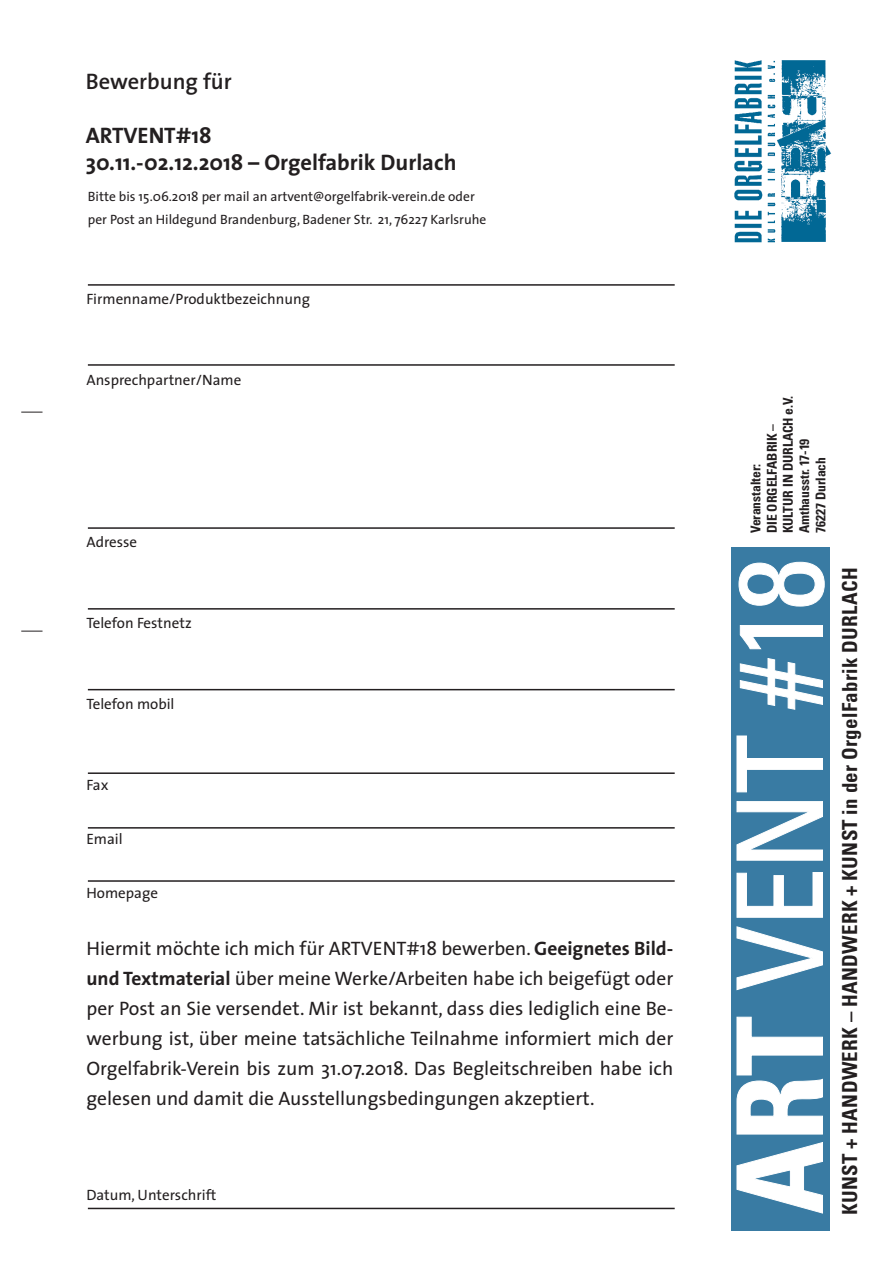
<style>
.page{position:relative;width:893px;height:1263px;background:#fff}
.page>*{position:absolute;margin:0;border:0;box-sizing:border-box;transform-origin:0 0}
.t1{font:condensed 118.35px "Univers S";color:#fff}
.t2{font:700 22.5px/27px "The Sans";color:#231f20}
.t3{font:600 22.5px "The Sans";color:#231f20}
.t4{font:700 condensed 20.7px "Univers S";letter-spacing:.02em;color:#231f20}
.t5{font:19.5px/30px "The Sans";color:#231f20;text-align:justify}
.t6{font:15px "The Sans";color:#231f20}
.t7{font:13.5px/22.5px "The Sans";color:#231f20}
.t8{font:700 condensed 13.5px/16.2px "Univers S";color:#231f20}
.s1{font-weight:700}
</style>
<div class="page">
<svg style="left:21px;top:412px;width:22px;height:1px"></svg>
<svg style="left:21px;top:631px;width:22px;height:1px"></svg>
<img style="left:734px;top:60px;width:97px;height:183px">
<div style="left:731px;top:547px;width:98px;height:684px;background:#397ba3"></div>
<svg style="left:736px;top:1142px;width:87px;height:72px"></svg>
<svg style="left:736px;top:1016px;width:87px;height:119px"></svg>
<svg style="left:736px;top:926px;width:87px;height:65px"></svg>
<svg style="left:736px;top:872px;width:87px;height:46px"></svg>
<svg style="left:736px;top:801px;width:87px;height:60px"></svg>
<svg style="left:736px;top:735px;width:87px;height:58px"></svg>
<svg style="left:739px;top:658px;width:84px;height:52px"></svg>
<svg style="left:739px;top:625px;width:84px;height:25px"></svg>
<svg style="left:738px;top:561px;width:87px;height:46px"></svg>
<hr style="left:88px;top:284px;width:587px;height:2px;background:#231f20">
<hr style="left:88px;top:364px;width:587px;height:2px;background:#231f20">
<hr style="left:88px;top:527px;width:587px;height:2px;background:#231f20">
<hr style="left:88px;top:608px;width:587px;height:2px;background:#231f20">
<hr style="left:88px;top:689px;width:587px;height:1px;background:#231f20">
<hr style="left:88px;top:772px;width:587px;height:2px;background:#231f20">
<hr style="left:88px;top:827px;width:587px;height:2px;background:#231f20">
<hr style="left:88px;top:880px;width:587px;height:2px;background:#231f20">
<hr style="left:88px;top:1208px;width:587px;height:1px;background:#231f20">
<p class="t3" style="left:86px;top:62px;width:148px">Bewerbung für</p>
<p class="t2" style="left:86px;top:121px;width:372px">ARTVENT#18<br>30.11.-02.12.2018 – Orgelfabrik Durlach</p>
<p class="t7" style="left:88px;top:185px;width:400px">Bitte bis 15.06.2018 per mail an artvent@orgelfabrik-verein.de oder per Post an Hildegund Brandenburg, Badener Str. 21, 76227 Karlsruhe</p>
<p class="t6" style="left:86px;top:287px;width:225px">Firmenname/Produktbezeichnung</p>
<p class="t6" style="left:86px;top:368px;width:156px">Ansprechpartner/Name</p>
<p class="t6" style="left:86px;top:530px;width:52px">Adresse</p>
<p class="t6" style="left:86px;top:611px;width:107px">Telefon Festnetz</p>
<p class="t6" style="left:86px;top:692px;width:90px">Telefon mobil</p>
<p class="t6" style="left:86px;top:773px;width:24px">Fax</p>
<p class="t6" style="left:86px;top:827px;width:38px">Email</p>
<p class="t6" style="left:86px;top:881px;width:73px">Homepage</p>
<p class="t5" style="left:86px;top:933px;width:588px">Hiermit möchte ich mich für ARTVENT#18 bewerben. <span class="s1">Geeignetes Bild&shy;und Textmaterial</span> über meine Werke/Arbeiten habe ich beigefügt oder per Post an Sie versendet. Mir ist bekannt, dass dies lediglich eine Be&shy;werbung ist, über meine tatsächliche Teilnahme informiert mich der Orgelfabrik-Verein bis zum 31.07.2018. Das Begleitschreiben habe ich gelesen und damit die Ausstellungsbedingungen akzeptiert.</p>
<p class="t6" style="left:86px;top:1182px;width:131px">Datum, Unterschrift</p>
<p class="t8" style="left:748px;top:533px;width:139px;rotate:-90deg">Veranstalter:<br>DIE ORGELFABRIK –<br>KULTUR IN DURLACH e.V.<br>Amthausstr. 17-19<br>76227 Durlach</p>
<h1 class="t1" style="left:711px;top:1214px;width:656px;rotate:-90deg"><span class="s1">ART</span> VENT #18</h1>
<p class="t4" style="left:837px;top:1215px;width:649px;rotate:-90deg">KUNST + HANDWERK – HANDWERK + KUNST in der OrgelFabrik DURLACH</p>
</div>
